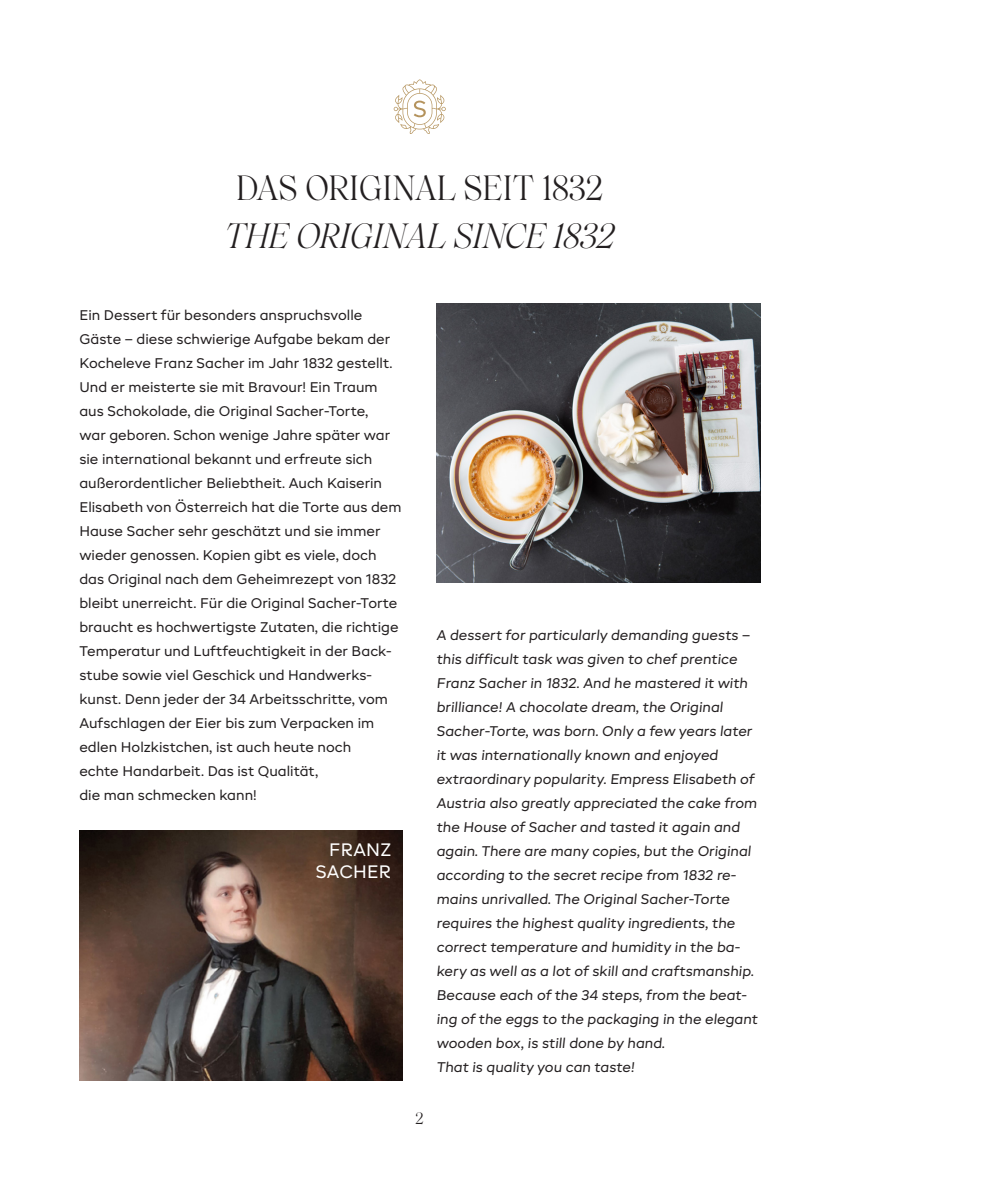
<style>
.page{position:relative;width:987px;height:1191px;background:#fff}
.page>*{position:absolute;margin:0;border:0;box-sizing:border-box;transform-origin:0 0}
.Large_Headline{font:italic 34px/48px "Wulkan Display";color:#231f20;text-align:center}
.Headline{font:18px/22px "Sacher Original";letter-spacing:.01em;color:#fff;text-align:right}
.t1{font:16px "Wulkan Display";color:#231f20}
.Fließtext{font:14px/24px "Sacher Original";color:#231f20}
.Fließtext-2{font:italic 14px/24px "Sacher Original";color:#231f20}
.s1{font-style:normal}
</style>
<div class="page">
<img style="left:437px;top:303px;width:323px;height:279px">
<img style="left:79px;top:831px;width:324px;height:249px">
<svg style="left:393px;top:79px;width:53px;height:55px"></svg>
<p class="Large_Headline" style="left:225px;top:165px;width:391px"><span class="s1">DAS ORIGINAL SEIT 1832<br></span>THE ORIGINAL SINCE 1832</p>
<p class="Fließtext" style="left:79px;top:303px;width:324px">Ein Dessert für besonders anspruchsvolle Gäste – diese schwierige Aufgabe bekam der Kocheleve Franz Sacher im Jahr 1832 gestellt.<br>Und er meisterte sie mit Bravour! Ein Traum aus Schokolade, die Original Sacher-Torte,<br>war geboren. Schon wenige Jahre später war sie international bekannt und erfreute sich außerordentlicher Beliebtheit. Auch Kaiserin Elisabeth von Österreich hat die Torte aus dem Hause Sacher sehr geschätzt und sie immer wieder genossen. Kopien gibt es viele, doch das Original nach dem Geheimrezept von 1832 bleibt unerreicht. Für die Original Sacher-Torte braucht es hochwertigste Zutaten, die richtige Temperatur und Luftfeuchtigkeit in der Back&shy;stube sowie viel Geschick und Handwerks&shy;kunst. Denn jeder der 34 Arbeitsschritte, vom Aufschlagen der Eier bis zum Verpacken im edlen Holzkistchen, ist auch heute noch<br>echte Handarbeit. Das ist Qualität,<br>die man schmecken kann!</p>
<p class="Headline" style="left:316px;top:838px;width:77px">FRANZ<br>SACHER</p>
<p class="Fließtext-2" style="left:437px;top:623px;width:323px">A dessert for particularly demanding guests <span class="s1">– </span>this difficult task was given to chef prentice Franz Sacher in 1832. And he mastered it with brilliance! A chocolate dream, the Original Sacher-Torte, was born. Only a few years later it was internationally known and enjoyed extraordinary popularity. Empress Elisabeth of Austria also greatly appreciated the cake from the House of Sacher and tasted it again and again. There are many copies, but the Original according to the secret recipe from 1832 re&shy;mains unrivalled. The Original Sacher-Torte requires the highest quality ingredients, the correct temperature and humidity in the ba&shy;kery as well as a lot of skill and craftsmanship.<br>Because each of the 34 steps, from the beat&shy;ing of the eggs to the packaging in the elegant wooden box, is still done by hand.<br>That is quality you can taste!</p>
<p class="t1" style="left:415px;top:1108px;width:10px">2</p>
</div>
